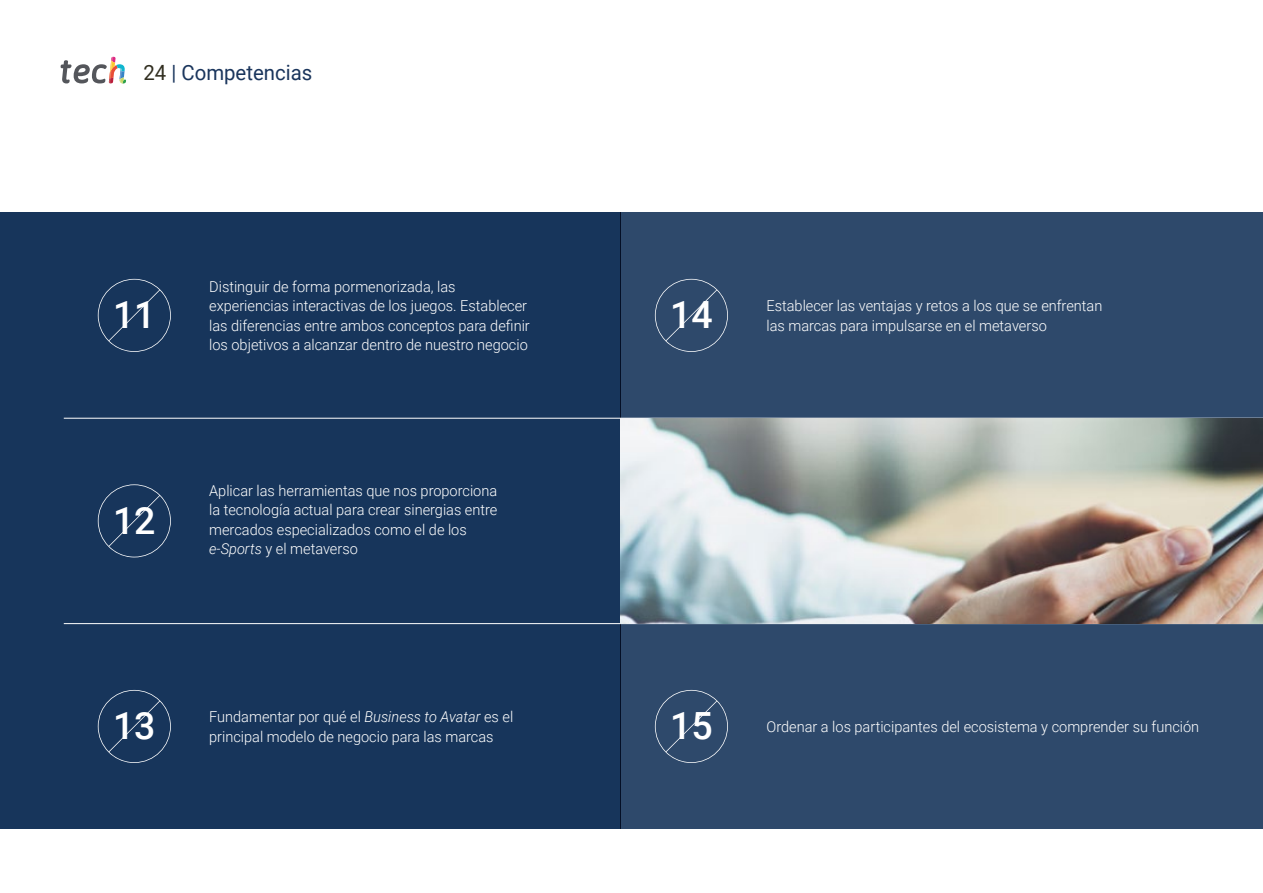
<style>
.page{position:relative;width:1263px;height:893px;background:#fff}
.page>*{position:absolute;margin:0;border:0;box-sizing:border-box;transform-origin:0 0}
.t1{font:500 37.5px "Roboto";color:#fff}
.t2{font:21px "Roboto";color:#1a355c}
.t3{font:300 15px/19.5px "Roboto";color:#fff}
.s1{color:#312e20}
.s2{font-style:italic}
</style>
<div class="page">
<div style="left:0;top:213px;width:621px;height:616px;background:#17355b"></div>
<div style="left:621px;top:213px;width:642px;height:616px;background:#2e496b"></div>
<svg style="left:98px;top:279px;width:73px;height:73px"></svg>
<svg style="left:98px;top:690px;width:73px;height:73px"></svg>
<svg style="left:655px;top:690px;width:73px;height:73px"></svg>
<svg style="left:98px;top:484px;width:73px;height:73px"></svg>
<svg style="left:655px;top:279px;width:73px;height:73px"></svg>
<hr style="left:64px;top:418px;width:1199px;height:1px;background:#fff">
<hr style="left:64px;top:623px;width:1199px;height:1px;background:#fff">
<img style="left:621px;top:418px;width:642px;height:206px">
<svg style="left:61px;top:57px;width:65px;height:27px"></svg>
<h2 class="t2" style="left:144px;top:57px;width:170px"><span class="s1">24</span> | Competencias</h2>
<h1 class="t1" style="left:113px;top:288px;width:44px">11</h1>
<h1 class="t1" style="left:113px;top:494px;width:44px">12</h1>
<p class="t3" style="left:209px;top:276px;width:322px">Distinguir de forma pormenorizada, las experiencias interactivas de los juegos. Establecer las diferencias entre ambos conceptos para definir los objetivos a alcanzar dentro de nuestro negocio</p>
<p class="t3" style="left:209px;top:480px;width:290px">Aplicar las herramientas que nos proporciona la tecnología actual para crear sinergias entre mercados especializados como el de los <span class="s2">e-Sports</span> y el metaverso</p>
<h1 class="t1" style="left:670px;top:288px;width:44px">14</h1>
<p class="t3" style="left:766px;top:296px;width:337px">Establecer las ventajas y retos a los que se enfrentan las marcas para impulsarse en el metaverso</p>
<p class="t3" style="left:209px;top:707px;width:306px">Fundamentar por qué el <span class="s2">Business to Avatar</span> es el principal modelo de negocio para las marcas</p>
<h1 class="t1" style="left:113px;top:699px;width:44px">13</h1>
<h1 class="t1" style="left:670px;top:699px;width:44px">15</h1>
<p class="t3" style="left:766px;top:716px;width:434px">Ordenar a los participantes del ecosistema y comprender su función</p>
</div>
